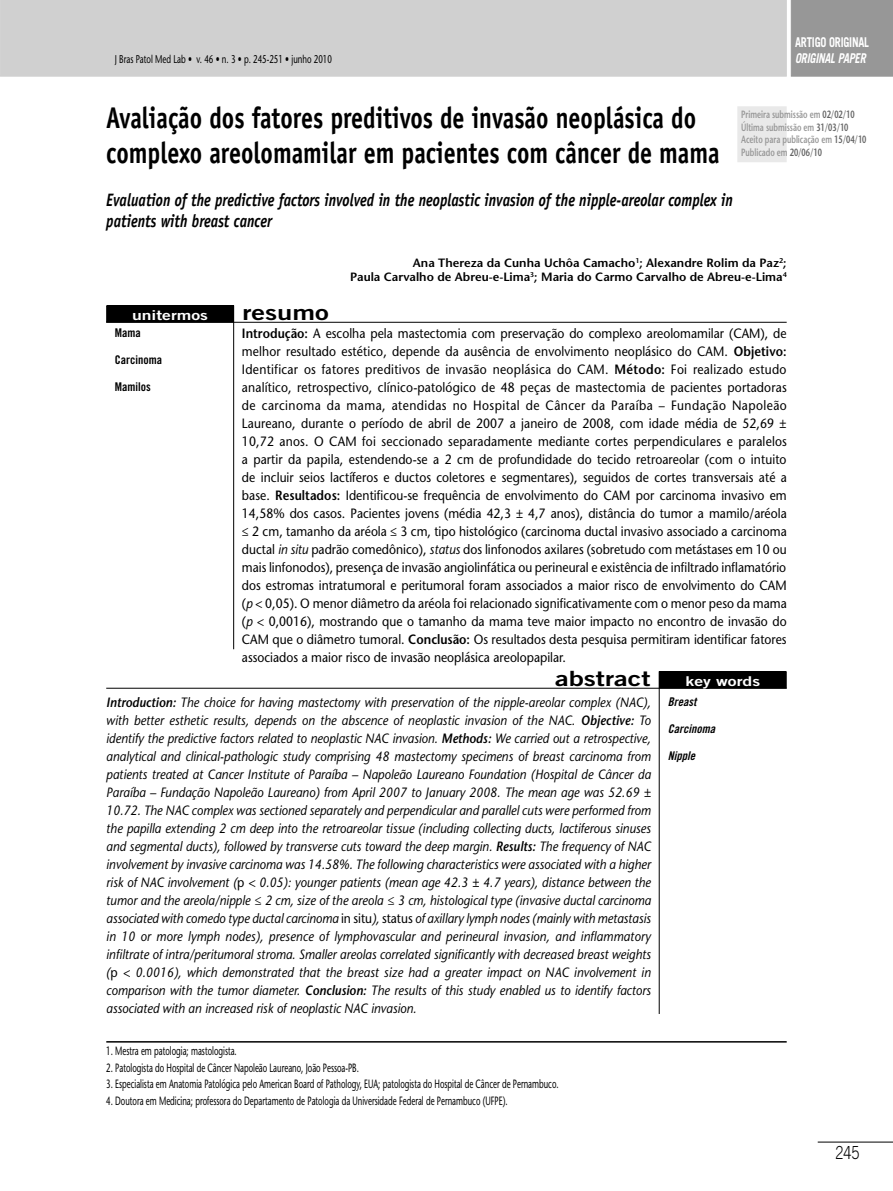
<style>
.page{position:relative;width:893px;height:1191px;background:#fff}
.page>*{position:absolute;margin:0;border:0;box-sizing:border-box;transform-origin:0 0}
.t1{font:700 30px/34.5px "Officina Sans Std";color:#000;scale:.8 1}
.t2{font:21px "Trade Gothic LT Std Bd 2";color:#000;scale:1.3 1}
.t3{font:italic 700 18px/21.6px "Officina Sans Std";color:#000;scale:.8 1}
.t4{font:300 18px "Trade Gothic LT Std";color:#000;scale:.8 1}
.t5{font:italic 500 13.5px/18px "Stone Sans Std";color:#000;text-align:justify;scale:.9 1}
.t6{font:500 13.5px/18px "Stone Sans Std";color:#000;text-align:justify;scale:.9 1}
.t7{font:13.5px "Trade Gothic LT Std Bd 2";color:#fff;scale:1.3 1}
.t8{font:700 13.5px "Trade Gothic LT Std";color:#fff;scale:.8 1}
.t9{font:italic 700 13.5px "Trade Gothic LT Std";letter-spacing:-.02em;color:#fff;scale:.8 1}
.t10{font:500 12px "Stone Sans Std";color:#000;scale:.65 1}
.t11{font:600 12px/14.4px "Stone Sans Std";color:#000;text-align:right}
.t12{font:12px "Trade Gothic LT Std Bd Cn 20 Obl";color:#000}
.t13{font:12px "Trade Gothic LT Std Bd Cn 20";color:#000}
.t14{font:500 11.25px "Stone Sans Std";color:#000;scale:.7 1}
.t15{font:600 10.5px/12.6px "Stone Sans Std";color:#979797;scale:.7 1}
.s1{color:#636363}
.s2{font-weight:600}
.s3{font-style:italic}
.s4{font-style:normal}
</style>
<div class="page">
<div style="left:791px;top:0;width:102px;height:76px;background:#979797"></div>
<div style="left:0;top:0;width:787px;height:76px;background:#d0d0d0"></div>
<div style="left:737px;top:106px;width:50px;height:56px;background:#e9e9e9"></div>
<hr style="left:818px;top:1141px;width:75px;height:1px;background:#000">
<hr style="left:233px;top:305px;width:1px;height:344px;background:#000">
<div style="left:107px;top:306px;width:126px;height:16px;background:#000"></div>
<div style="left:106px;top:305px;width:128px;height:17px;border:1px solid #000"></div>
<hr style="left:106px;top:322px;width:681px;height:1px;background:#000">
<div style="left:135px;top:310px;width:75px;height:11px;background:#000"></div>
<div style="left:659px;top:672px;width:127px;height:16px;background:#000"></div>
<div style="left:659px;top:671px;width:128px;height:17px;border:1px solid #000"></div>
<hr style="left:659px;top:671px;width:1px;height:343px;background:#000">
<hr style="left:106px;top:688px;width:681px;height:1px;background:#000">
<div style="left:689px;top:676px;width:73px;height:13px;background:#000"></div>
<hr style="left:106px;top:1041px;width:681px;height:1px;background:#000">
<p class="t14" style="left:115px;top:53px;width:312px">J Bras Patol Med Lab • v. 46 • n. 3 • p. 245-251 • junho 2010</p>
<p class="t8" style="left:795px;top:33px;width:94px">ARTIGO ORIGINAL</p>
<p class="t9" style="left:795px;top:50px;width:90px">ORIGINAL PAPER</p>
<h1 class="t1" style="left:106px;top:100px;width:768px">Avaliação dos fatores preditivos de invasão neoplásica do complexo areolomamilar em pacientes com câncer de mama</h1>
<h3 class="t3" style="left:106px;top:189px;width:785px">Evaluation of the predictive factors involved in the neoplastic invasion of the nipple-areolar complex in patients with breast cancer</h3>
<p class="t11" style="left:350px;top:256px;width:438px">Ana Thereza da Cunha Uchôa Camacho<sup>1</sup>; Alexandre Rolim da Paz<sup>2</sup>;<br>Paula Carvalho de Abreu-e-Lima<sup>3</sup>; Maria do Carmo Carvalho de Abreu-e-Lima<sup>4</sup></p>
<p class="t15" style="left:741px;top:108px;width:181px">Primeira submissão em <span class="s1">02/02/10<br></span>Última submissão em <span class="s1">31/03/10<br></span>Aceito para publicação em <span class="s1">15/04/10<br></span>Publicado em <span class="s1">20/06/10</span></p>
<p class="t7" style="left:132px;top:307px;width:60px">unitermos</p>
<h2 class="t2" style="left:242px;top:300px;width:68px">resumo</h2>
<p class="t13" style="left:115px;top:325px;width:27px">Mama</p>
<p class="t13" style="left:115px;top:352px;width:49px">Carcinoma</p>
<p class="t13" style="left:115px;top:380px;width:37px">Mamilos</p>
<p class="t6" style="left:242px;top:324px;width:607px"><span class="s2">Introdução:</span> A escolha pela mastectomia com preservação do complexo areolomamilar (CAM), de melhor resultado estético, depende da ausência de envolvimento neoplásico do CAM. <span class="s2">Objetivo:<br></span>Identificar os fatores preditivos de invasão neoplásica do CAM. <span class="s2">Método:</span> Foi realizado estudo analítico, retrospectivo, clínico-patológico de 48 peças de mastectomia de pacientes portadoras de carcinoma da mama, atendidas no Hospital de Câncer da Paraíba – Fundação Napoleão Laureano, durante o período de abril de 2007 a janeiro de 2008, com idade média de 52,69 ± 10,72 anos. O CAM foi seccionado separadamente mediante cortes perpendiculares e paralelos a partir da papila, estendendo-se a 2 cm de profundidade do tecido retroareolar (com o intuito de incluir seios lactíferos e ductos coletores e segmentares), seguidos de cortes transversais até a base. <span class="s2">Resultados:</span> Identificou-se frequência de envolvimento do cam</p>
<p class="t6" style="left:242px;top:486px;width:607px;text-indent:394px">por carcinoma invasivo em 14,58% dos casos. Pacientes jovens (média 42,3 ± 4,7 anos), distância do tumor a mamilo/aréola ≤ 2 cm, tamanho da aréola ≤ 3 cm, tipo histológico (carcinoma ductal invasivo associado a carcinoma ductal <span class="s3">in situ</span> padrão comedônico), <span class="s3">status</span> dos linfonodos axilares (sobretudo com metástases em 10 ou mais linfonodos), presença de invasão angiolinfática ou perineural e existência de infiltrado inflamatório dos estromas intratumoral e peritumoral foram associados a maior risco de envolvimento do CAM (<span class="s3">p</span> &lt; 0,05). O menor diâmetro da aréola foi relacionado significativamente com o menor peso da mama (<span class="s3">p</span> &lt; 0,0016), mostrando que o tamanho da mama teve maior impacto no encontro de invasão do CAM que o diâmetro tumoral. <span class="s2">Conclusão:</span> Os resultados desta pesquisa permitiram identificar fatores associados a maior risco de invasão neoplásica areolopapilar.</p>
<h2 class="t2" style="left:555px;top:665px;width:75px">abstract</h2>
<p class="t5" style="left:106px;top:693px;width:607px"><span class="s2">Introduction:</span> The choice for having mastectomy with preservation of the nipple-areolar complex (NAC), with better esthetic results, depends on the abscence of neoplastic invasion of the NAC. <span class="s2">Objective:</span> To identify the predictive factors related to neoplastic NAC invasion. <span class="s2">Methods:</span> We carried out a retrospective, analytical and clinical-pathologic study comprising 48 mastectomy specimens of breast carcinoma from patients treated at Cancer Institute of Paraíba – Napoleão Laureano Foundation (Hospital de Câncer da Paraíba – Fundação Napoleão Laureano) from April 2007 to January 2008. The mean age was 52.69 ± 10.72. The NAC complex was sectioned separately and perpendicular and parallel cuts were performed from the papilla extending 2 cm deep into the retroareolar tissue (including collecting ducts, lactiferous sinuses and segmental ducts), followed by transverse cuts toward the deep margin. <span class="s2">Results:</span> The frequency of NAC involvement by invasive carcinoma was 14.58%. The following characteristics were associated with a higher risk of NAC involvement (<span class="s4">p</span> &lt; 0.05): younger patients (mean age 42.3 ± 4.7 years), distance between the tumor and the areola/nipple ≤ 2 cm, size of the areola ≤ 3 cm, histological type (invasive ductal carcinoma associated with comedo type ductal carcinoma <span class="s4">in situ</span>), <span class="s4">status</span> of axillary lymph nodes (mainly with metastasis in 10 or more lymph nodes), presence of lymphovascular and perineural invasion, and inflammatory infiltrate of intra/peritumoral stroma. Smaller areolas correlated significantly with decreased breast weights (<span class="s4">p</span> &lt; 0.0016), which demonstrated that the breast size had a greater impact on NAC involvement in comparison with the tumor diameter. <span class="s2">Conclusion:</span> The results of this study enabled us to identify factors associated with an increased risk of neoplastic NAC invasion.</p>
<p class="t10" style="left:106px;top:1044px;width:202px">1. Mestra em patologia; mastologista.</p>
<p class="t10" style="left:106px;top:1060px;width:390px">2. Patologista do Hospital de Câncer Napoleão Laureano, João Pessoa-PB.</p>
<p class="t10" style="left:106px;top:1077px;width:697px">3. Especialista em Anatomia Patológica pelo American Board of Pathology, EUA; patologista do Hospital de Câncer de Pernambuco.</p>
<p class="t10" style="left:106px;top:1093px;width:619px">4. Doutora em Medicina; professora do Departamento de Patologia da Universidade Federal de Pernambuco (UFPE).</p>
<p class="t7" style="left:686px;top:673px;width:59px">key words</p>
<p class="t12" style="left:668px;top:694px;width:30px">Breast</p>
<p class="t12" style="left:668px;top:721px;width:49px">Carcinoma</p>
<p class="t12" style="left:668px;top:749px;width:29px">Nipple</p>
<h3 class="t4" style="left:836px;top:1141px;width:32px">245</h3>
</div>
